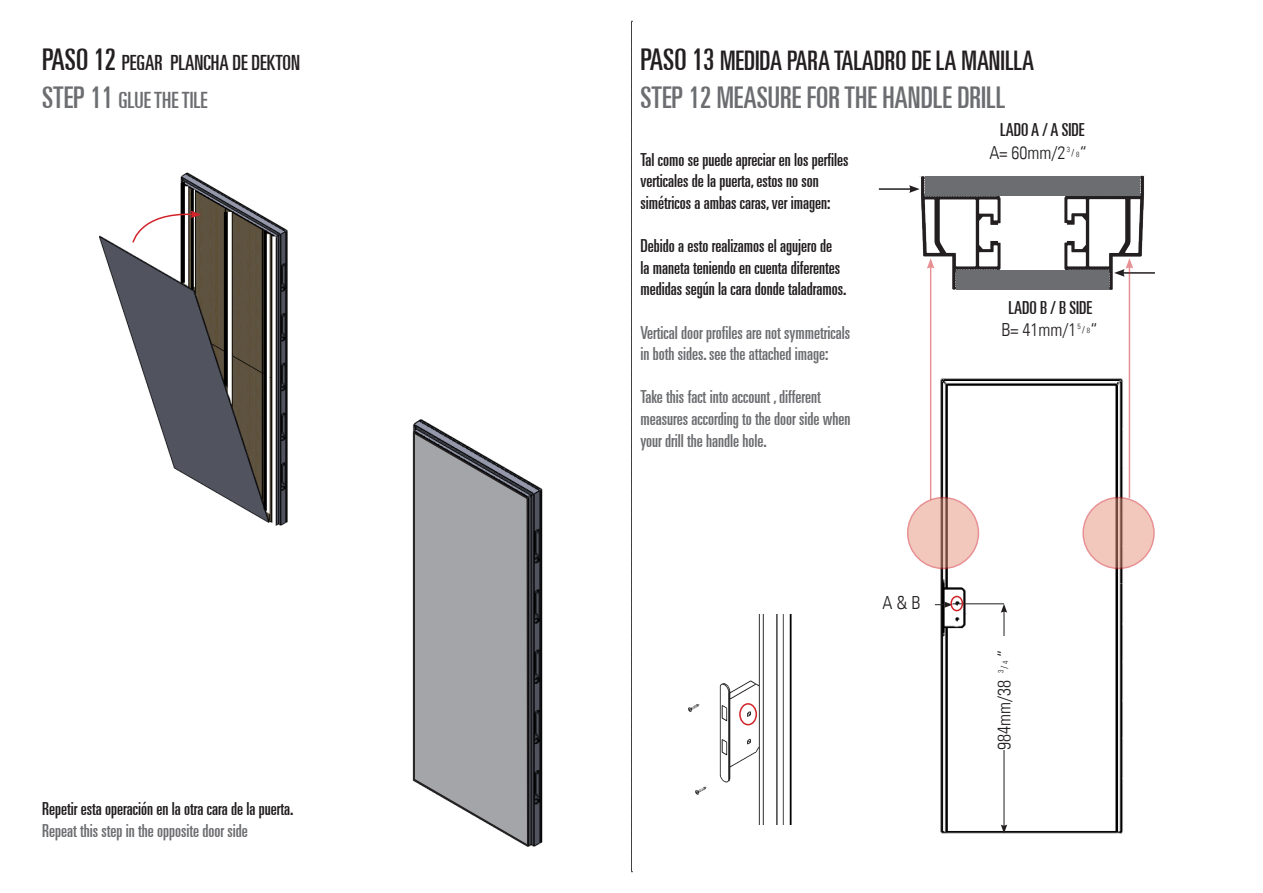
<style>
.page{position:relative;width:1263px;height:893px;background:#fff}
.page>*{position:absolute;margin:0;border:0;box-sizing:border-box;transform-origin:0 0}
.t1{font:ultra-condensed 30px "Univers LT";color:#6c6d70}
.t2{font:ultra-condensed 27px "Univers LT";color:#231f20}
.t3{font:ultra-condensed 22.5px "Univers LT";color:#6c6d70}
.t4{font:ultra-condensed 21px "Univers LT";color:#231f20}
.t5{font:ultra-condensed 18px/21.6px "Univers LT";color:#231f20}
.t6{font:ultra-condensed 18px/21.6px "Univers LT";color:#6c6d70}
.t7{font:300 condensed 18px "Univers LT";color:#231f20}
.t8{font:10.5px "Minion Pro";color:#231f20}
.t9{font:300 condensed 7.5px "Univers LT";color:#231f20}
.s1{font-size:30px}
</style>
<div class="page">
<img style="left:878px;top:176px;width:149px;height:116px">
<img style="left:1027px;top:175px;width:117px;height:120px">
<svg style="left:631px;top:21px;width:1px;height:851px"></svg>
<img style="left:99px;top:172px;width:189px;height:354px">
<img style="left:412px;top:419px;width:131px;height:428px">
<svg style="left:412px;top:431px;width:117px;height:416px;background:#abacaf"></svg>
<svg style="left:132px;top:210px;width:69px;height:34px"></svg>
<img style="left:688px;top:614px;width:104px;height:211px">
<img style="left:907px;top:374px;width:247px;height:460px">
<svg style="left:935px;top:601px;width:16px;height:7px"></svg>
<hr style="left:952px;top:604px;width:52px;height:1px;background:#231f20">
<hr style="left:1004px;top:610px;width:1px;height:217px;background:#231f20">
<svg style="left:1001px;top:604px;width:6px;height:9px"></svg>
<svg style="left:1001px;top:824px;width:6px;height:9px"></svg>
<div style="left:993px;top:636px;width:22px;height:113px;background:#fff"></div>
<hr style="left:879px;top:188px;width:32px;height:2px;background:#231f20">
<svg style="left:909px;top:185px;width:11px;height:8px"></svg>
<hr style="left:1122px;top:272px;width:33px;height:2px;background:#231f20">
<div style="left:925px;top:176px;width:215px;height:20px;background:#6c6d70"></div>
<div style="left:956px;top:270px;width:153px;height:19px;background:#6c6d70"></div>
<svg style="left:908px;top:498px;width:70px;height:70px;background:#e6bcb0"></svg>
<div style="left:907px;top:497px;width:72px;height:72px;border:2px solid #d1232a;border-radius:50%"></div>
<svg style="left:1083px;top:498px;width:71px;height:70px;background:#e6bbb0"></svg>
<div style="left:1082px;top:497px;width:73px;height:72px;border:2px solid #d1232a;border-radius:50%"></div>
<hr style="left:930px;top:266px;width:1px;height:234px;background:#d1232a">
<svg style="left:927px;top:258px;width:7px;height:11px"></svg>
<hr style="left:1129px;top:266px;width:1px;height:232px;background:#d1232a">
<svg style="left:1114px;top:258px;width:19px;height:19px"></svg>
<div style="left:739px;top:703px;width:18px;height:22px;border:2px solid #d1232a;border-radius:50%"></div>
<div style="left:950px;top:596px;width:13px;height:15px;border:2px solid #d1232a;border-radius:50%"></div>
<p class="t4" style="left:42px;top:51px;width:259px"><span class="s1">PASO 12</span> PEGAR PLANCHA DE DEKTON</p>
<p class="t3" style="left:42px;top:87px;width:167px"><span class="s1">STEP 11</span> GLUE THE TILE</p>
<p class="t5" style="left:42px;top:798px;width:253px">Repetir esta operación en la otra cara de la puerta.</p>
<p class="t6" style="left:42px;top:819px;width:207px">Repeat this step in the opposite door side</p>
<p class="t2" style="left:640px;top:45px;width:395px"><span class="s1">PASO 13</span> MEDIDA PARA TALADRO DE LA MANILLA</p>
<p class="t1" style="left:640px;top:80px;width:366px">STEP 12 MEASURE FOR THE HANDLE DRILL</p>
<p class="t5" style="left:640px;top:149px;width:210px">Tal como se puede apreciar en los perfiles verticales de la puerta, estos no son simétricos a ambas caras, ver imagen:</p>
<p class="t5" style="left:640px;top:235px;width:208px">Debido a esto realizamos el agujero de<br>la maneta teniendo en cuenta diferentes medidas según la cara donde taladramos.</p>
<p class="t6" style="left:640px;top:321px;width:211px">Vertical door profiles are not symmetricals in both sides. see the attached image:</p>
<p class="t6" style="left:640px;top:386px;width:212px">Take this fact into account , different measures according to the door side when your drill the handle hole.</p>
<p class="t7" style="left:882px;top:592px;width:39px">A &amp; B</p>
<p class="t5" style="left:1000px;top:118px;width:86px">LADO A / A SIDE</p>
<p class="t7" style="left:989px;top:142px;width:77px">A= 60mm/2</p>
<p class="t7" style="left:1080px;top:142px;width:9px">“</p>
<p class="t9" style="left:1067px;top:145px;width:5px">3</p>
<p class="t8" style="left:1071px;top:146px;width:5px">/</p>
<p class="t9" style="left:1076px;top:149px;width:5px">8</p>
<p class="t5" style="left:1008px;top:297px;width:85px">LADO B / B SIDE</p>
<p class="t7" style="left:1001px;top:318px;width:76px">B= 41mm/1</p>
<p class="t7" style="left:1090px;top:318px;width:9px">“</p>
<p class="t9" style="left:1077px;top:321px;width:5px">5</p>
<p class="t8" style="left:1082px;top:323px;width:5px">/</p>
<p class="t9" style="left:1087px;top:326px;width:5px">8</p>
<p class="t7" style="left:993px;top:657px;width:9px;rotate:-90deg">“</p>
<p class="t9" style="left:996px;top:673px;width:5px;rotate:-90deg">3</p>
<p class="t9" style="left:1001px;top:664px;width:5px;rotate:-90deg">4</p>
<p class="t8" style="left:997px;top:669px;width:5px;rotate:-90deg">/</p>
<p class="t7" style="left:993px;top:749px;width:71px;rotate:-90deg">984mm/38</p>
</div>
